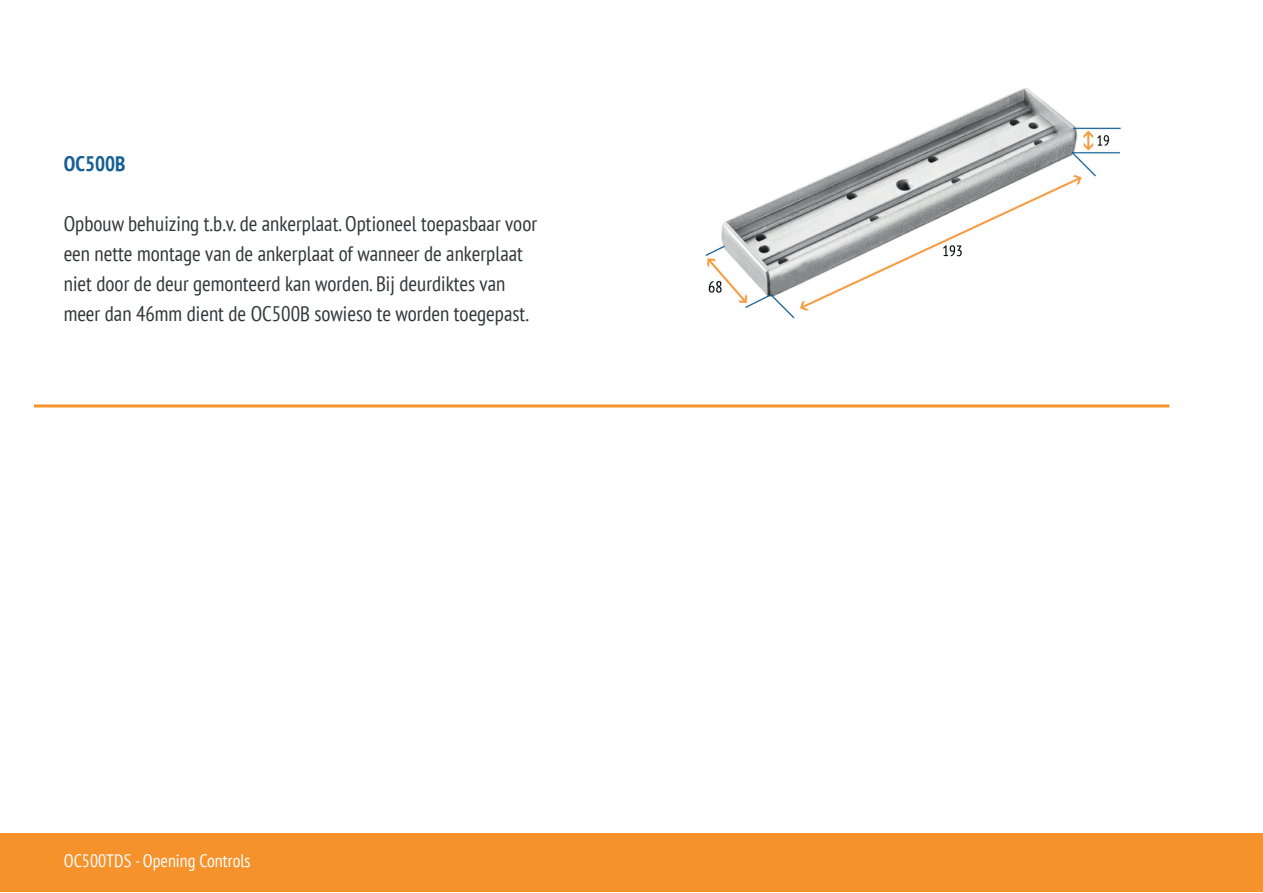
<style>
.page{position:relative;width:1263px;height:893px;background:#fff}
.page>*{position:absolute;margin:0;border:0;box-sizing:border-box;transform-origin:0 0}
.t1{font:condensed 21px/30px "PT Sans";color:#333739}
.t2{font:700 condensed 21px "PT Sans";color:#155f94}
.t3{font:condensed 18px "PT Sans";color:#fff}
</style>
<div class="page">
<img style="left:705px;top:88px;width:416px;height:231px">
<hr style="left:34px;top:404px;width:1135px;height:3px;background:#f6922c">
<div style="left:0;top:833px;width:1263px;height:59px;background:#f6922c"></div>
<p class="t2" style="left:64px;top:150px;width:63px">OC500B</p>
<p class="t1" style="left:64px;top:208px;width:475px">Opbouw behuizing t.b.v. de ankerplaat. Optioneel toepasbaar voor een nette montage van de ankerplaat of wanneer de ankerplaat niet door de deur gemonteerd kan worden. Bij deurdiktes van meer dan 46mm dient de OC500B sowieso te worden toegepast.</p>
<p class="t3" style="left:64px;top:849px;width:188px">OC500TDS - Opening Controls</p>
</div>
